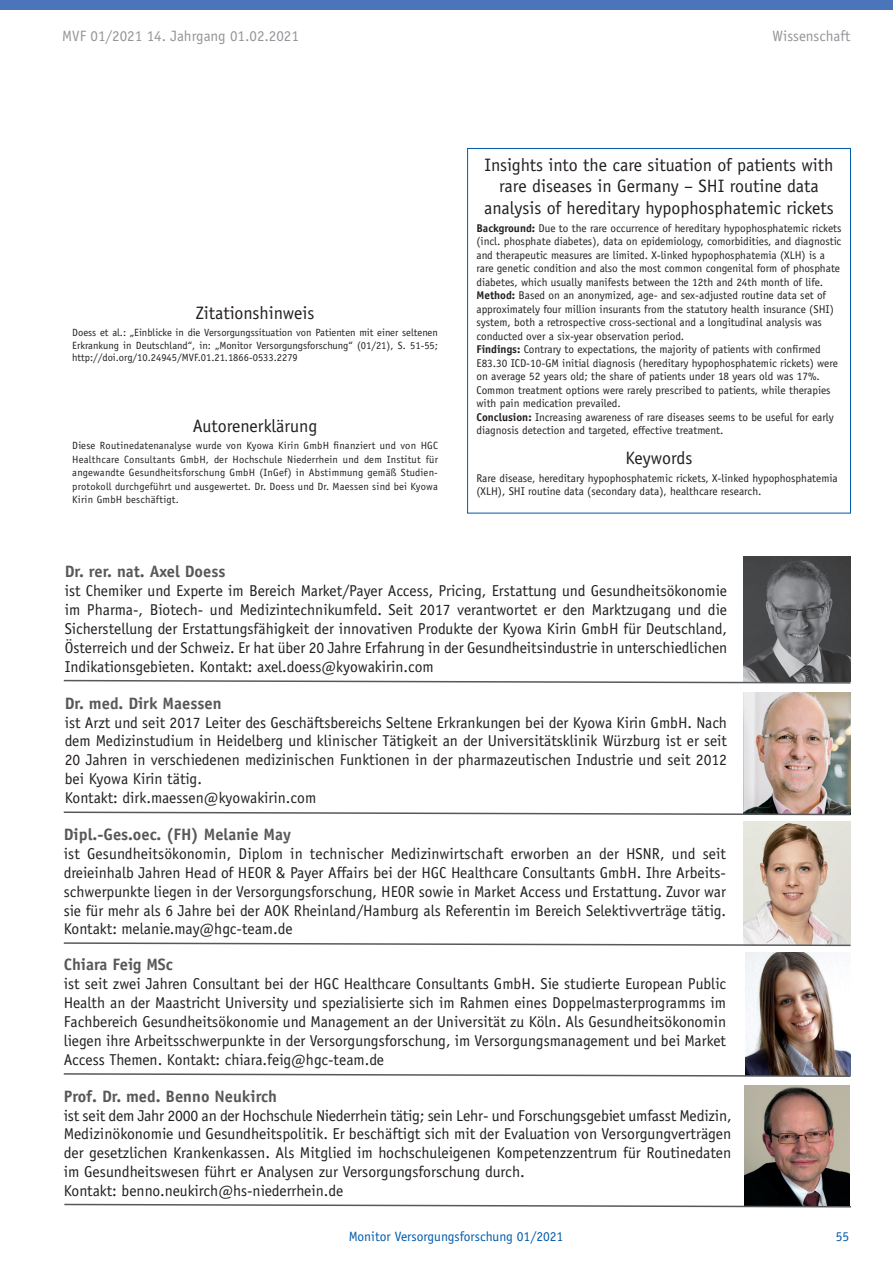
<style>
.page{position:relative;width:893px;height:1263px;background:#fff}
.page>*{position:absolute;margin:0;border:0;box-sizing:border-box;transform-origin:0 0}
.t1{font:18px/21.6px "Officina Sans";color:#231f20;text-align:center}
.t2{font:700 16.5px "Officina Sans";color:#57585a}
.t3{font:15.75px/18.9px "Officina Sans";color:#231f20;text-align:justify}
.t4{font:15px "Officina Sans";color:#939598}
.t5{font:13.5px "Officina Sans";color:#015aaa}
.t6{font:11.25px/13.5px "Officina Sans";color:#231f20}
.t7{font:10.5px/13.5px "Officina Sans";color:#231f20;text-align:justify}
.s1{font-weight:700}
</style>
<div class="page">
<div style="left:0;top:0;width:893px;height:10px;background:#4b75ba"></div>
<div style="left:467px;top:148px;width:384px;height:365px;border:1px solid #015aaa"></div>
<img style="left:744px;top:692px;width:106px;height:119px">
<img style="left:745px;top:952px;width:105px;height:120px">
<img style="left:744px;top:557px;width:106px;height:122px">
<img style="left:744px;top:822px;width:106px;height:119px">
<img style="left:745px;top:1085px;width:105px;height:118px">
<svg style="left:64px;top:1203px;width:787px;height:5px"></svg>
<svg style="left:63px;top:1072px;width:788px;height:5px"></svg>
<svg style="left:63px;top:941px;width:788px;height:6px"></svg>
<svg style="left:63px;top:811px;width:788px;height:5px"></svg>
<svg style="left:63px;top:679px;width:788px;height:5px"></svg>
<p class="t4" style="left:62px;top:27px;width:238px">MVF 01/2021 14. Jahrgang 01.02.2021</p>
<p class="t4" style="left:773px;top:27px;width:79px">Wissenschaft</p>
<p class="t1" style="left:196px;top:302px;width:120px">Zitationshinweis</p>
<p class="t7" style="left:72px;top:326px;width:367px;line-height:12.6px">Doess et al.: „Einblicke in die Versorgungssituation von Patienten mit einer seltenen Erkrankung in Deutschland“, in: „Monitor Versorgungsforschung“ (01/21), S. 51-55; http://doi.org/10.24945/MVF.01.21.1866-0533.2279</p>
<p class="t1" style="left:193px;top:415px;width:126px">Autorenerklärung</p>
<p class="t7" style="left:72px;top:439px;width:367px">Diese Routinedatenanalyse wurde von Kyowa Kirin GmbH finanziert und von HGC Healthcare Consultants GmbH, der Hochschule Niederrhein und dem Institut für angewandte Gesundheitsforschung GmbH (InGef) in Abstimmung gemäß Studien&shy;protokoll durchgeführt und ausgewertet. Dr. Doess und Dr. Maessen sind bei Kyowa Kirin GmbH beschäftigt.</p>
<p class="t1" style="left:484px;top:154px;width:351px">Insights into the care situation of patients with rare diseases in Germany – SHI routine data analysis of hereditary hypophosphatemic rickets</p>
<p class="t6" style="left:476px;top:221px;width:367px"><span class="s1">Background:</span> Due to the rare occurrence of hereditary hypophosphatemic rickets (incl. phosphate diabetes), data on epidemiology, comorbidities, and diagnostic and therapeutic measures are limited. X-linked hypophosphatemia (XLH) is a rare genetic condition and also the most common congenital form of phosphate diabetes, which usually manifests between the 12th and 24th month of life.<br><span class="s1">Method:</span> Based on an anonymized, age- and sex-adjusted routine data set of approximately four million insurants from the statutory health insurance (SHI) system, both a retrospective cross-sectional and a longitudinal analysis was conducted over a six-year observation period.<br><span class="s1">Findings:</span> Contrary to expectations, the majority of patients with confirmed E83.30 ICD-10-GM initial diagnosis (hereditary hypophosphatemic rickets) were on average 52 years old; the share of patients under 18 years old was 17%.<br>Common treatment options were rarely prescribed to patients, while therapies with pain medication prevailed.<br><span class="s1">Conclusion:</span> Increasing awareness of rare diseases seems to be useful for early diagnosis detection and targeted, effective treatment.</p>
<p class="t1" style="left:625px;top:447px;width:69px">Keywords</p>
<p class="t6" style="left:476px;top:471px;width:363px">Rare disease, hereditary hypophosphatemic rickets, X-linked hypophosphatemia (XLH), SHI routine data (secondary data), healthcare research.</p>
<p class="t2" style="left:65px;top:561px;width:162px">Dr. rer. nat. Axel Doess</p>
<p class="t3" style="left:65px;top:581px;width:664px">ist Chemiker und Experte im Bereich Market/Payer Access, Pricing, Erstattung und Gesundheitsökonomie im Pharma-, Biotech- und Medizintechnikumfeld. Seit 2017 verantwortet er den Marktzugang und die Sicherstellung der Erstattungsfähigkeit der innovativen Produkte der Kyowa Kirin GmbH für Deutschland, Österreich und der Schweiz. Er hat über 20 Jahre Erfahrung in der Gesundheitsindustrie in unterschiedlichen Indikationsgebieten. Kontakt: axel.doess@kyowakirin.com</p>
<p class="t2" style="left:65px;top:693px;width:158px">Dr. med. Dirk Maessen</p>
<p class="t3" style="left:65px;top:713px;width:664px;text-align:left">ist Arzt und seit 2017 Leiter des Geschäftsbereichs Seltene Erkrankungen bei der Kyowa Kirin GmbH. Nach dem Medizinstudium in Heidelberg und klinischer Tätigkeit an der Universitätsklinik Würzburg ist er seit 20 Jahren in verschiedenen medizinischen Funktionen in der pharmazeutischen Industrie und seit 2012 bei Kyowa Kirin tätig.<br>Kontakt: dirk.maessen@kyowakirin.com</p>
<p class="t2" style="left:64px;top:824px;width:229px">Dipl.-Ges.oec. (FH) Melanie May</p>
<p class="t3" style="left:64px;top:844px;width:664px">ist Gesundheitsökonomin, Diplom in technischer Medizinwirtschaft erworben an der HSNR, und seit dreieinhalb Jahren Head of HEOR &amp; Payer Affairs bei der HGC Healthcare Consultants GmbH. Ihre Arbeits&shy;schwerpunkte liegen in der Versorgungsforschung, HEOR sowie in Market Access und Erstattung. Zuvor war sie für mehr als 6 Jahre bei der AOK Rheinland/Hamburg als Referentin im Bereich Selektivverträge tätig.<br>Kontakt: melanie.may@hgc-team.de</p>
<p class="t2" style="left:64px;top:954px;width:111px">Chiara Feig MSc</p>
<p class="t3" style="left:64px;top:974px;width:664px">ist seit zwei Jahren Consultant bei der HGC Healthcare Consultants GmbH. Sie studierte European Public Health an der Maastricht University und spezialisierte sich im Rahmen eines Doppelmasterprogramms im Fachbereich Gesundheitsökonomie und Management an der Universität zu Köln. Als Gesundheitsökonomin liegen ihre Arbeitsschwerpunkte in der Versorgungsforschung, im Versorgungsmanagement und bei Market Access Themen. Kontakt: chiara.feig@hgc-team.de</p>
<p class="t2" style="left:64px;top:1086px;width:215px">Prof. Dr. med. Benno Neukirch</p>
<p class="t3" style="left:64px;top:1106px;width:669px;text-align:left">ist seit dem Jahr 2000 an der Hochschule Niederrhein tätig; sein Lehr- und Forschungsgebiet umfasst Medizin, Medizinökonomie und Gesundheitspolitik. Er beschäftigt sich mit der Evaluation von Versorgungverträgen der gesetzlichen Krankenkassen. Als Mitglied im hochschuleigenen Kompetenzzentrum für Routinedaten im Gesundheitswesen führt er Analysen zur Versorgungsforschung durch.<br>Kontakt: benno.neukirch@hs-niederrhein.de</p>
<p class="t5" style="left:349px;top:1228px;width:216px">Monitor Versorgungsforschung 01/2021</p>
<p class="t5" style="left:836px;top:1228px;width:15px">55</p>
</div>
